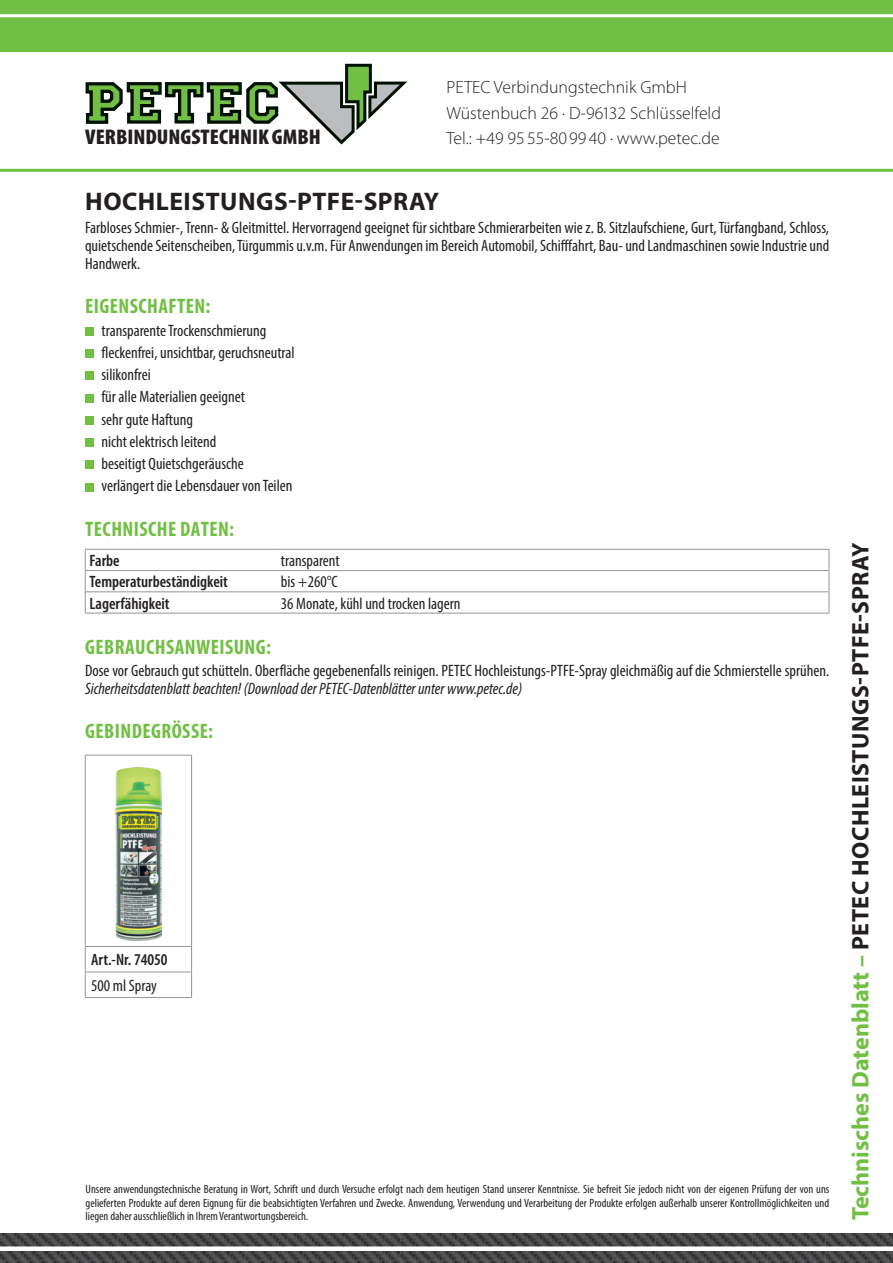
<style>
.page{position:relative;width:893px;height:1263px;background:#fff}
.page>*{position:absolute;margin:0;border:0;box-sizing:border-box;transform-origin:0 0}
.t1{font:700 25.5px "Myriad Pro";letter-spacing:.02em;color:#231f20}
.t2{font:700 24px "Myriad Pro";letter-spacing:.02em;color:#231f20}
.t3{font:900 condensed 21.3px "Myriad Pro";color:#231f20;scale:1.05 1}
.t4{font:700 condensed 21px "Myriad Pro";letter-spacing:.02em;color:#71bf44}
.t5{font:300 17.7px "Myriad Pro";color:#231f20}
.Textkörper_2{font:condensed 16.5px/18px "Myriad Pro";color:#231f20;text-align:justify}
.t6{font:600 condensed 16.5px/25.5px "Myriad Pro";color:#231f20}
.Textkörper{font:condensed 12px/13.5px "Myriad Pro";color:#231f20;text-align:justify}
.s1{font-style:italic}
.s2{font-weight:400}
.s3{color:#71bf44}
</style>
<div class="page">
<div style="left:0;top:0;width:893px;height:51px;background:#71bf44"></div>
<hr style="left:0;top:14px;width:893px;height:3px;background:#fff">
<svg style="left:85px;top:63px;width:323px;height:82px"></svg>
<img style="left:0;top:1233px;width:893px;height:30px">
<div style="left:0;top:1246px;width:893px;height:5px;background:#fff"></div>
<div style="left:85px;top:327px;width:9px;height:8px;background:#71bf44"></div>
<div style="left:85px;top:349px;width:9px;height:9px;background:#71bf44"></div>
<div style="left:85px;top:371px;width:9px;height:9px;background:#71bf44"></div>
<div style="left:85px;top:394px;width:9px;height:8px;background:#71bf44"></div>
<div style="left:85px;top:416px;width:9px;height:8px;background:#71bf44"></div>
<div style="left:85px;top:438px;width:9px;height:9px;background:#71bf44"></div>
<div style="left:85px;top:460px;width:9px;height:9px;background:#71bf44"></div>
<div style="left:85px;top:483px;width:9px;height:8px;background:#71bf44"></div>
<hr style="left:85px;top:549px;width:192px;height:1px;background:#939598">
<hr style="left:277px;top:549px;width:552px;height:1px;background:#939598">
<hr style="left:85px;top:570px;width:192px;height:1px;background:#939598">
<hr style="left:277px;top:570px;width:552px;height:1px;background:#939598">
<hr style="left:85px;top:592px;width:192px;height:1px;background:#939598">
<hr style="left:277px;top:592px;width:552px;height:1px;background:#939598">
<svg style="left:85px;top:549px;width:1px;height:64px"></svg>
<svg style="left:829px;top:549px;width:1px;height:64px"></svg>
<hr style="left:85px;top:613px;width:192px;height:1px;background:#939598">
<hr style="left:277px;top:613px;width:552px;height:1px;background:#939598">
<hr style="left:85px;top:755px;width:107px;height:1px;background:#939598">
<hr style="left:85px;top:755px;width:1px;height:191px;background:#939598">
<hr style="left:191px;top:755px;width:1px;height:191px;background:#939598">
<hr style="left:85px;top:946px;width:107px;height:1px;background:#939598">
<hr style="left:85px;top:972px;width:107px;height:1px;background:#939598">
<svg style="left:85px;top:947px;width:1px;height:50px"></svg>
<svg style="left:191px;top:947px;width:1px;height:50px"></svg>
<hr style="left:85px;top:997px;width:107px;height:1px;background:#939598">
<img style="left:116px;top:768px;width:45px;height:172px">
<hr style="left:0;top:169px;width:893px;height:3px;background:#71bf44">
<p class="t3" style="left:85px;top:124px;width:226px">VERBINDUNGSTECHNIK GMBH</p>
<p class="t5" style="left:446px;top:77px;width:242px">PETEC Verbindungstechnik GmbH</p>
<p class="t5" style="left:446px;top:102px;width:276px">Wüstenbuch 26 · D-96132 Schlüsselfeld</p>
<p class="t5" style="left:446px;top:128px;width:275px">Tel.: +49 95 55-80 99 40 · www.petec.de</p>
<p class="t1" style="left:85px;top:184px;width:356px">HOCHLEISTUNGS-PTFE-SPRAY</p>
<p class="Textkörper_2" style="left:85px;top:218px;width:746px">Farbloses Schmier-, Trenn- &amp; Gleitmittel. Hervorragend geeignet für sichtbare Schmierarbeiten wie z. B. Sitzlaufschiene, Gurt, Türfangband, Schloss, quietschende Seitenscheiben, Türgummis u.v.m. Für Anwendungen im Bereich Automobil, Schifffahrt, Bau- und Landmaschinen sowie Industrie und Handwerk.</p>
<p class="t4" style="left:85px;top:293px;width:127px">EIGENSCHAFTEN:</p>
<p class="Textkörper_2" style="left:102px;top:321px;width:166px">transparente Trockenschmierung</p>
<p class="Textkörper_2" style="left:102px;top:343px;width:195px">fleckenfrei, unsichtbar, geruchsneutral</p>
<p class="Textkörper_2" style="left:102px;top:365px;width:51px">silikonfrei</p>
<p class="Textkörper_2" style="left:102px;top:388px;width:145px">für alle Materialien geeignet</p>
<p class="Textkörper_2" style="left:102px;top:410px;width:93px">sehr gute Haftung</p>
<p class="Textkörper_2" style="left:102px;top:432px;width:116px">nicht elektrisch leitend</p>
<p class="Textkörper_2" style="left:102px;top:454px;width:144px">beseitigt Quietschgeräusche</p>
<p class="Textkörper_2" style="left:102px;top:477px;width:192px">verlängert die Lebensdauer von Teilen</p>
<p class="t4" style="left:85px;top:516px;width:150px">TECHNISCHE DATEN:</p>
<p class="t6" style="left:90px;top:548px;width:32px">Farbe</p>
<p class="Textkörper_2" style="left:281px;top:551px;width:60px">transparent</p>
<p class="t6" style="left:90px;top:569px;width:140px">Temperaturbeständigkeit</p>
<p class="Textkörper_2" style="left:281px;top:573px;width:58px">bis +260°C</p>
<p class="t6" style="left:90px;top:590px;width:82px">Lagerfähigkeit</p>
<p class="Textkörper_2" style="left:281px;top:594px;width:181px">36 Monate, kühl und trocken lagern</p>
<p class="t4" style="left:85px;top:633px;width:187px">GEBRAUCHSANWEISUNG:</p>
<p class="Textkörper_2" style="left:85px;top:661px;width:746px">Dose vor Gebrauch gut schütteln. Oberfläche gegebenenfalls reinigen. PETEC Hochleistungs-PTFE-Spray gleichmäßig auf die Schmierstelle sprühen.<br><span class="s1">Sicherheitsdatenblatt beachten! (Download der PETEC-Datenblätter unter www.petec.de)</span></p>
<p class="t4" style="left:85px;top:718px;width:129px">GEBINDEGRÖSSE:</p>
<p class="t6" style="left:91px;top:947px;width:78px">Art.-Nr. 74050<br><span class="s2">500 ml Spray</span></p>
<p class="Textkörper" style="left:86px;top:1182px;width:745px">Unsere anwendungstechnische Beratung in Wort, Schrift und durch Versuche erfolgt nach dem heutigen Stand unserer Kenntnisse. Sie befreit Sie jedoch nicht von der eigenen Prüfung der von uns gelieferten Produkte auf deren Eignung für die beabsichtigten Verfahren und Zwecke. Anwendung, Verwendung und Verarbeitung der Produkte erfolgen außerhalb unserer Kontrollmöglichkeiten und liegen daher ausschließlich in Ihrem Verantwortungsbereich.</p>
<p class="t2" style="left:845px;top:1220px;width:679px;rotate:-90deg"><span class="s3">Technisches Datenblatt –</span> PETEC HOCHLEISTUNGS-PTFE-SPRAY</p>
</div>
